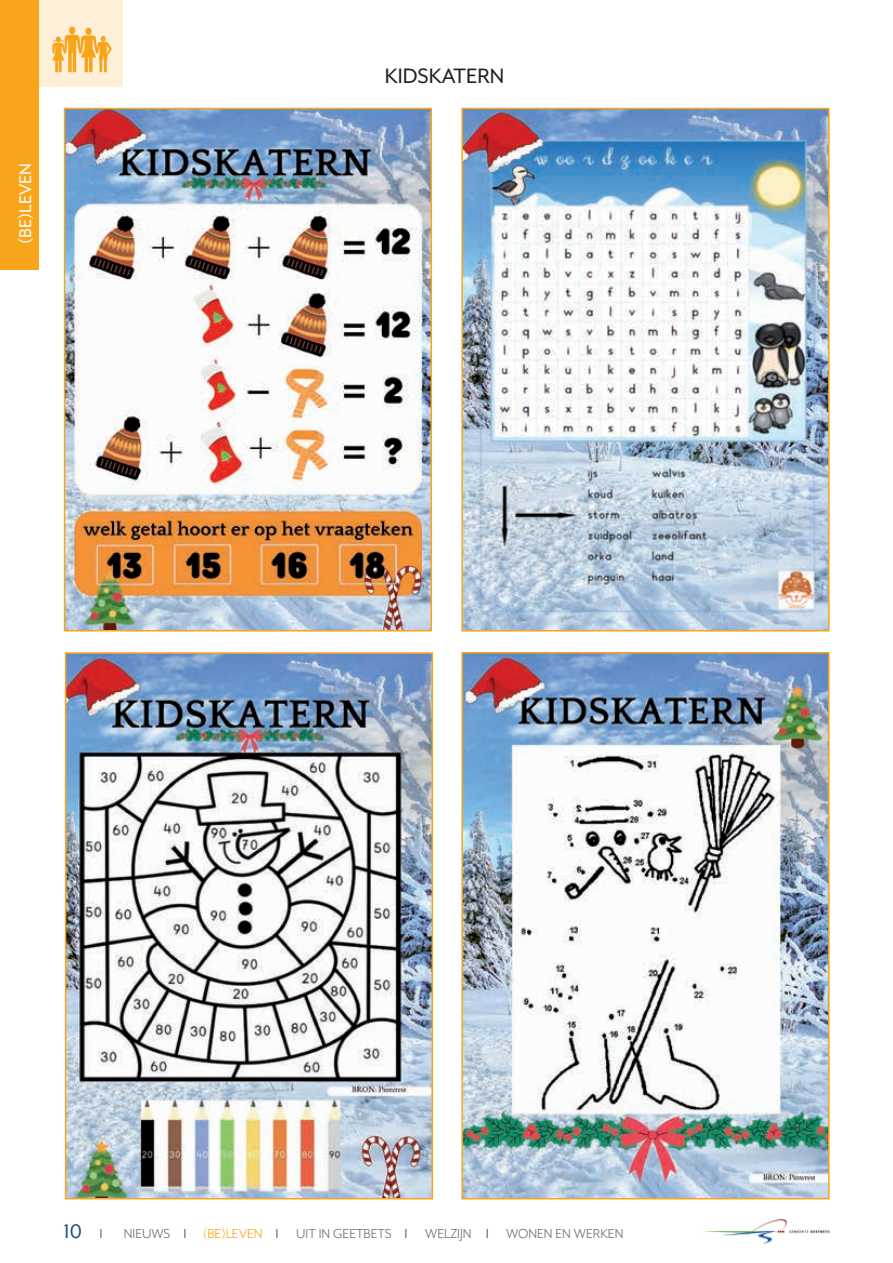
<style>
.page{position:relative;width:893px;height:1263px;background:#fff}
.page>*{position:absolute;margin:0;border:0;box-sizing:border-box;transform-origin:0 0}
.t1{font:24px "Mr Eaves XL Mod OT";color:#231f20}
.t2{font:22.5px "Mr Eaves XL Mod OT";color:#214d88}
.t3{font:19.5px "Mr Eaves XL Mod OT";color:#fff}
.t4{font:15px "Mr Eaves XL Mod OT";color:#6c6d70}
.s1{color:#214d88}
.s2{color:#f9a51b}
</style>
<div class="page">
<img style="left:704px;top:1219px;width:126px;height:25px">
<div style="left:32px;top:0;width:91px;height:86px;background:#feefd8"></div>
<div style="left:0;top:0;width:38px;height:269px;background:#f9a51b"></div>
<svg style="left:52px;top:27px;width:60px;height:45px"></svg>
<img style="left:67px;top:111px;width:362px;height:517px">
<div style="left:64px;top:108px;width:368px;height:523px;border:2px solid #f9a51b"></div>
<img style="left:68px;top:655px;width:362px;height:541px">
<div style="left:65px;top:652px;width:368px;height:547px;border:2px solid #f9a51b"></div>
<img style="left:464px;top:111px;width:363px;height:517px">
<div style="left:461px;top:108px;width:369px;height:523px;border:2px solid #f9a51b"></div>
<img style="left:464px;top:655px;width:363px;height:541px">
<div style="left:461px;top:652px;width:369px;height:547px;border:2px solid #f9a51b"></div>
<h3 class="t3" style="left:15px;top:244px;width:82px;rotate:-90deg">(BE)LEVEN</h3>
<h1 class="t1" style="left:385px;top:63px;width:121px">KIDSKATERN</h1>
<h2 class="t2" style="left:64px;top:1219px;width:20px">10</h2>
<p class="t4" style="left:124px;top:1225px;width:501px">NIEUWS <span class="s1">❘</span> <span class="s2">(BE)LEVEN</span> <span class="s1">❘</span> UIT IN GEETBETS <span class="s1">❘</span> WELZIJN <span class="s1">❘</span> WONEN EN WERKEN</p>
</div>
